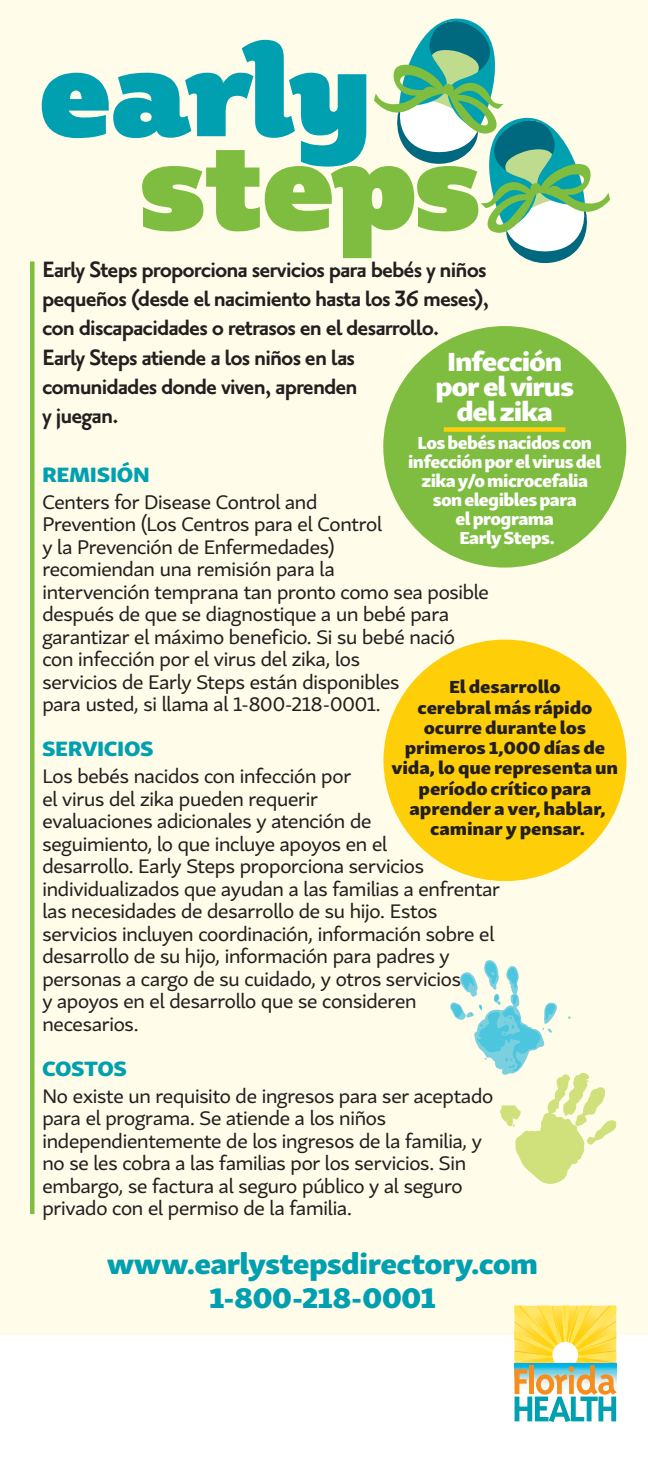
<style>
.page{position:relative;width:648px;height:1458px;background:#fff}
.page>*{position:absolute;margin:0;border:0;box-sizing:border-box;transform-origin:0 0}
.t1{font:29.25px/33.8px "Skolar Sans Ex Eb";letter-spacing:-.025em;color:#00a0b0;text-align:center}
.t2{font:700 27px/29.2px "Priori San";letter-spacing:-.04em;color:#231f20}
.t3{font:27px/24.8px "Skolar Sans Ex Eb";letter-spacing:-.045em;color:#fff;text-align:center}
.t4{font:21.38px "Skolar Sans Ex Eb";letter-spacing:-.015em;color:#00a0b0}
.t5{font:20.25px/22.5px "Skolar Sans Ex";letter-spacing:-.045em;color:#231f20}
.t6{font:18px/20.2px "Skolar Sans Ex Eb";letter-spacing:-.01em;color:#231f20;text-align:center}
.t7{font:18px/19.1px "Skolar Sans Ex Eb";letter-spacing:-.035em;color:#fff;text-align:center;scale:.96 1}
</style>
<div class="page">
<div style="left:0;top:0;width:648px;height:1334px;background:#fffde9"></div>
<svg style="left:450px;top:960px;width:167px;height:224px"></svg>
<svg style="left:42px;top:18px;width:568px;height:246px"></svg>
<div style="left:30px;top:261px;width:5px;height:953px;background:#7fbd41"></div>
<div style="left:383px;top:640px;width:243px;height:241px;background:#fece08;border-radius:50%"></div>
<div style="left:383px;top:326px;width:243px;height:242px;background:#7fbd41;border-radius:50%"></div>
<div style="left:444px;top:427px;width:121px;height:5px;background:#fece08"></div>
<svg style="left:515px;top:1306px;width:102px;height:116px"></svg>
<h2 class="t2" style="left:42px;top:255px;width:449px">Early Steps proporciona servicios para bebés y niños pequeños (desde el nacimiento hasta los 36 meses), con discapacidades o retrasos en el desarrollo.<br>Early Steps atiende a los niños en las<br>comunidades donde viven, aprenden<br>y juegan.</h2>
<p class="t4" style="left:42px;top:456px;width:109px">REMISIÓN</p>
<p class="t5" style="left:42px;top:489px;width:449px">Centers for Disease Control and<br>Prevention (Los Centros para el Control<br>y la Prevención de Enfermedades)<br>recomiendan una remisión para la<br>intervención temprana tan pronto como sea posible después de que se diagnostique a un bebé para garantizar el máximo beneficio. Si su bebé nació con infección por el virus del zika, los<br>servicios de Early Steps están disponibles<br>para usted, si llama al 1-800-218-0001.</p>
<p class="t4" style="left:42px;top:730px;width:113px">SERVICIOS</p>
<p class="t5" style="left:42px;top:763px;width:460px">Los bebés nacidos con infección por<br>el virus del zika pueden requerir<br>evaluaciones adicionales y atención de<br>seguimiento, lo que incluye apoyos en el<br>desarrollo. Early Steps proporciona servicios individualizados que ayudan a las familias a enfrentar las necesidades de desarrollo de su hijo. Estos servicios incluyen coordinación, información sobre el desarrollo de su hijo, información para padres y personas a cargo de su cuidado, y otros servicios<br>y apoyos en el desarrollo que se consideren necesarios.</p>
<p class="t4" style="left:42px;top:1050px;width:86px">COSTOS</p>
<p class="t5" style="left:42px;top:1083px;width:453px">No existe un requisito de ingresos para ser aceptado para el programa. Se atiende a los niños independientemente de los ingresos de la familia, y no se les cobra a las familias por los servicios. Sin embargo, se factura al seguro público y al seguro privado con el permiso de la familia.</p>
<h1 class="t1" style="left:107px;top:1244px;width:433px">www.earlystepsdirectory.com<br>1-800-218-0001</h1>
<h2 class="t3" style="left:435px;top:347px;width:140px">Infección por el virus del zika</h2>
<p class="t7" style="left:408px;top:431px;width:203px">Los bebés nacidos con infección por el virus del zika y/o microcefalia son elegibles para<br>el programa<br>Early Steps.</p>
<p class="t6" style="left:392px;top:675px;width:228px">El desarrollo<br>cerebral más rápido ocurre durante los primeros 1,000 días de vida, lo que representa un período crítico para aprender a ver, hablar, caminar y pensar.</p>
</div>
